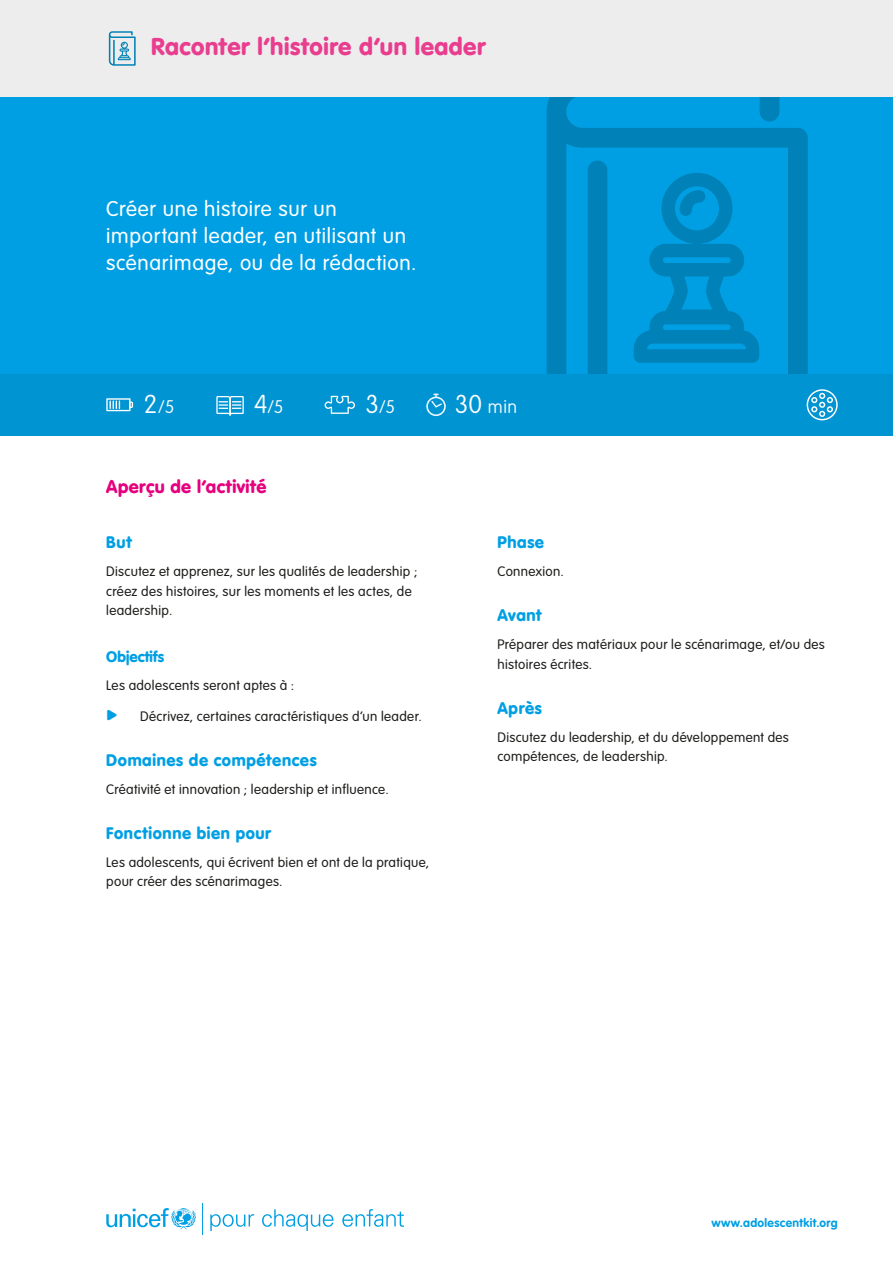
<style>
.page{position:relative;width:893px;height:1263px;background:#fff}
.page>*{position:absolute;margin:0;border:0;box-sizing:border-box;transform-origin:0 0}
.t1{font:900 24px "VAG Rounded";letter-spacing:.025em;color:#e93e8f}
.t2{font:300 21px/27px "VAG Rounded";letter-spacing:.03em;color:#fff}
.t3{font:900 18px "VAG Rounded";letter-spacing:.025em;color:#e6007e}
.t4{font:100 18px "VAG Rounded";color:#fff}
.t5{font:900 16.5px "VAG Rounded";letter-spacing:.035em;color:#009fe3}
.t6{font:900 15px "VAG Rounded";color:#009fe3}
.t7{font:300 13.5px/19.5px "VAG Rounded";letter-spacing:.025em;color:#1d1d1b}
.t8{font:700 12px "VAG Rounded";letter-spacing:.03em;color:#009fe3}
.s1{font-size:25.5px}
.s2{color:#009fe3}
</style>
<div class="page">
<svg style="left:106px;top:1208px;width:90px;height:21px"></svg>
<hr style="left:202px;top:1203px;width:1px;height:32px;background:#009fe3">
<svg style="left:210px;top:1214px;width:44px;height:17px"></svg>
<svg style="left:262px;top:1209px;width:71px;height:22px"></svg>
<svg style="left:342px;top:1209px;width:62px;height:18px"></svg>
<div style="left:0;top:0;width:893px;height:374px;background:#009fe3"></div>
<svg style="left:547px;top:97px;width:261px;height:277px"></svg>
<div style="left:0;top:374px;width:893px;height:61px;background:#0094d3"></div>
<svg style="left:807px;top:389px;width:31px;height:31px"></svg>
<svg style="left:106px;top:398px;width:27px;height:13px"></svg>
<svg style="left:216px;top:396px;width:28px;height:20px"></svg>
<svg style="left:325px;top:396px;width:30px;height:18px"></svg>
<div style="left:0;top:0;width:893px;height:97px;background:#ededed"></div>
<svg style="left:426px;top:394px;width:20px;height:22px"></svg>
<svg style="left:109px;top:31px;width:27px;height:35px"></svg>
<h1 class="t1" style="left:151px;top:32px;width:336px">Raconter l’histoire d’un leader</h1>
<h2 class="t2" style="left:106px;top:196px;width:311px">Créer une histoire sur un important leader, en utilisant un scénarimage, ou de la rédaction.</h2>
<h3 class="t4" style="left:144px;top:397px;width:32px"><span class="s1">2</span>/5</h3>
<h3 class="t4" style="left:254px;top:397px;width:31px"><span class="s1">4</span>/5</h3>
<h3 class="t4" style="left:365px;top:397px;width:31px"><span class="s1">3</span>/5</h3>
<h3 class="t3" style="left:106px;top:475px;width:162px">Aperçu de l’activité</h3>
<p class="t5" style="left:106px;top:532px;width:27px">But</p>
<p class="t7" style="left:106px;top:562px;width:313px">Discutez et apprenez, sur les qualités de leadership ; créez des histoires, sur les moments et les actes, de leadership.</p>
<p class="t6" style="left:106px;top:648px;width:60px">Objectifs</p>
<p class="t7" style="left:106px;top:676px;width:190px">Les adolescents seront aptes à :</p>
<p class="t7" style="left:106px;top:706px;width:317px"><span class="s2">•</span> Décrivez, certaines caractéristiques d’un leader.</p>
<p class="t5" style="left:106px;top:750px;width:212px">Domaines de compétences</p>
<p class="t7" style="left:106px;top:779px;width:284px">Créativité et innovation ; leadership et influence.</p>
<p class="t5" style="left:106px;top:823px;width:166px">Fonctionne bien pour</p>
<p class="t7" style="left:106px;top:852px;width:324px">Les adolescents, qui écrivent bien et ont de la pratique, pour créer des scénarimages.</p>
<h3 class="t4" style="left:455px;top:397px;width:64px"><span class="s1">30</span> min</h3>
<p class="t5" style="left:497px;top:532px;width:48px">Phase</p>
<p class="t7" style="left:497px;top:562px;width:68px">Connexion.</p>
<p class="t5" style="left:497px;top:605px;width:46px">Avant</p>
<p class="t7" style="left:497px;top:635px;width:329px">Préparer des matériaux pour le scénarimage, et/ou des histoires écrites.</p>
<p class="t5" style="left:497px;top:698px;width:46px">Après</p>
<p class="t7" style="left:497px;top:727px;width:293px">Discutez du leadership, et du développement des compétences, de leadership.</p>
<p class="t8" style="left:711px;top:1215px;width:128px">www.adolescentkit.org</p>
</div>
